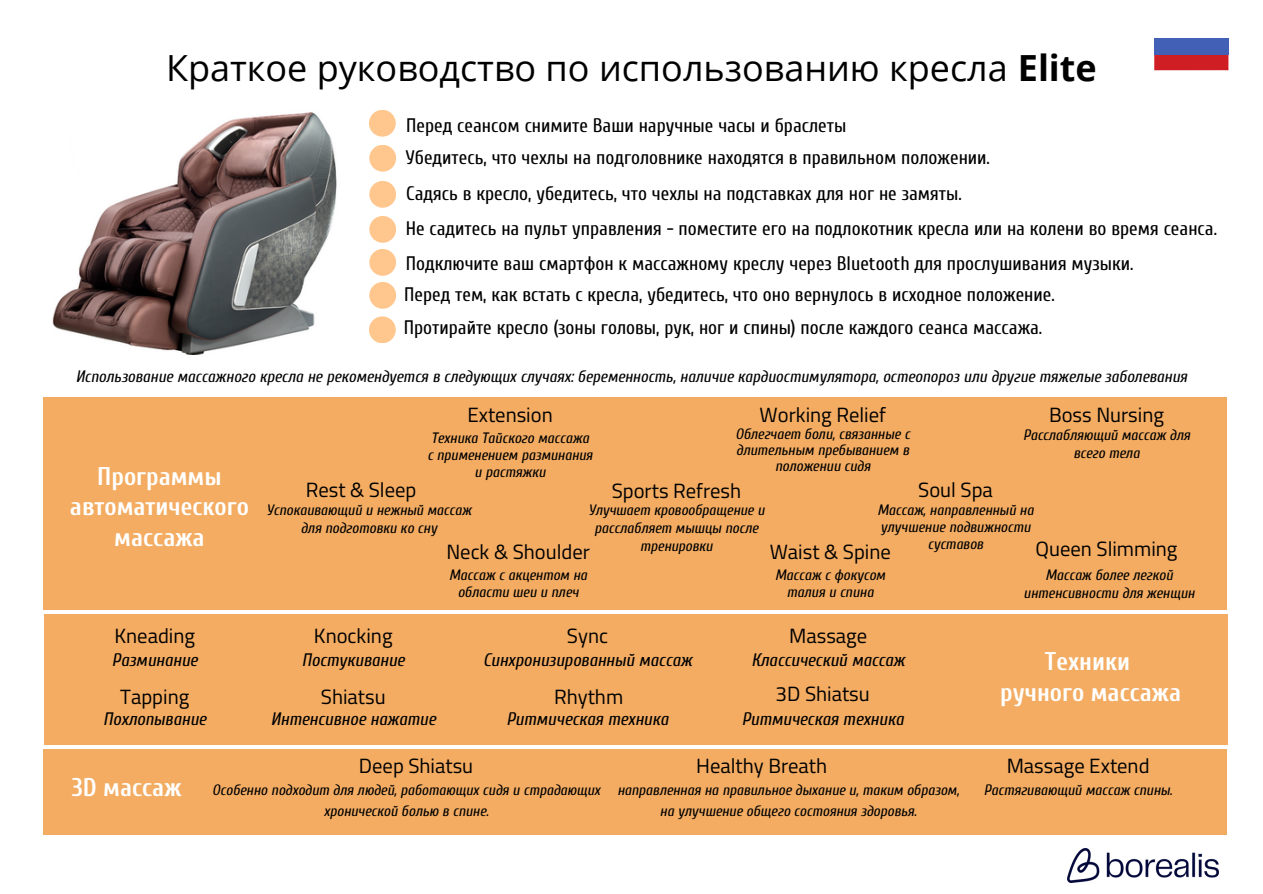
<style>
.page{position:relative;width:1263px;height:894px;background:#fff}
.page>*{position:absolute;margin:0;border:0;box-sizing:border-box;transform-origin:0 0}
.t1{font:36px "Open Sans";color:#000}
.t2{font:700 25.5px/30.3px "Cuprum";color:#fff;text-align:center}
.t3{font:20.55px "Titillium Web";color:#000}
.t4{font:19.5px "Cuprum";color:#000}
.t5{font:italic 18px "Cuprum";color:#000}
.t6{font:italic 16.5px "Cuprum";color:#000}
.t7{font:italic 15px/18px "Cuprum";color:#000;text-align:center}
.s1{font-weight:700}
</style>
<div class="page">
<img style="left:52px;top:112px;width:285px;height:242px">
<div style="left:72px;top:90px;width:106px;height:106px;background:#fff;border-radius:50%"></div>
<div style="left:43px;top:397px;width:1183px;height:212px;background:#f3ac62"></div>
<div style="left:44px;top:614px;width:1184px;height:130px;background:#f3ac62"></div>
<div style="left:43px;top:748px;width:1183px;height:86px;background:#f3ac62"></div>
<div style="left:369px;top:110px;width:27px;height:27px;background:#ffc78e;border-radius:50%"></div>
<div style="left:369px;top:145px;width:27px;height:26px;background:#ffc78e;border-radius:50%"></div>
<div style="left:369px;top:181px;width:27px;height:27px;background:#ffc78e;border-radius:50%"></div>
<div style="left:369px;top:216px;width:27px;height:27px;background:#ffc78e;border-radius:50%"></div>
<div style="left:369px;top:249px;width:27px;height:27px;background:#ffc78e;border-radius:50%"></div>
<div style="left:369px;top:282px;width:27px;height:27px;background:#ffc78e;border-radius:50%"></div>
<div style="left:369px;top:316px;width:27px;height:27px;background:#ffc78e;border-radius:50%"></div>
<div style="left:1154px;top:38px;width:74px;height:17px;background:#4260b6"></div>
<svg style="left:1154px;top:55px;width:74px;height:15px"></svg>
<img style="left:1067px;top:848px;width:151px;height:33px">
<p class="t1" style="left:166px;top:42px;width:932px">Краткое руководство по использованию кресла <span class="s1">Elite</span></p>
<h3 class="t4" style="left:406px;top:114px;width:442px">Перед сеансом снимите Ваши наручные часы и браслеты</h3>
<h3 class="t4" style="left:406px;top:146px;width:586px">Убедитесь, что чехлы на подголовнике находятся в правильном положении.</h3>
<h3 class="t4" style="left:406px;top:182px;width:557px">Садясь в кресло, убедитесь, что чехлы на подставках для ног не замяты.</h3>
<h3 class="t4" style="left:406px;top:217px;width:813px">Не садитесь на пульт управления - поместите его на подлокотник кресла или на колени во время сеанса.</h3>
<h3 class="t4" style="left:406px;top:253px;width:729px">Подключите ваш смартфон к массажному креслу через Bluetooth для прослушивания музыки.</h3>
<h3 class="t4" style="left:404px;top:283px;width:652px">Перед тем, как встать с кресла, убедитесь, что оно вернулось в исходное положение.</h3>
<h3 class="t4" style="left:404px;top:316px;width:640px">Протирайте кресло (зоны головы, рук, ног и спины) после каждого сеанса массажа.</h3>
<h4 class="t6" style="left:76px;top:367px;width:1113px">Использование массажного кресла не рекомендуется в следующих случаях: беременность, наличие кардиостимулятора, остеопороз или другие тяжелые заболевания</h4>
<p class="t2" style="left:70px;top:461px;width:181px">Программы автоматического массажа</p>
<h2 class="t3" style="left:115px;top:619px;width:82px">Kneading</h2>
<h3 class="t5" style="left:112px;top:650px;width:87px">Разминание</h3>
<h3 class="t3" style="left:120px;top:680px;width:71px">Tapping</h3>
<h3 class="t5" style="left:103px;top:708px;width:104px">Похлопывание</h3>
<h3 class="t3" style="left:467px;top:398px;width:87px">Extension</h3>
<h4 class="t3" style="left:759px;top:398px;width:128px">Working Relief</h4>
<h3 class="t3" style="left:1049px;top:398px;width:116px">Boss Nursing</h3>
<h4 class="t7" style="left:735px;top:426px;width:176px;line-height:15.8px">Облегчает боли, связанные с длительным пребыванием в положении сидя</h4>
<h2 class="t7" style="left:1023px;top:425px;width:169px">Расслабляющий массаж для всего тела</h2>
<h3 class="t7" style="left:431px;top:429px;width:160px">Техника Тайского массажа</h3>
<h4 class="t7" style="left:427px;top:446px;width:167px">с применением разминания</h4>
<h3 class="t7" style="left:475px;top:463px;width:72px">и растяжки</h3>
<h4 class="t7" style="left:266px;top:501px;width:206px">Успокаивающий и нежный массаж для подготовки ко сну</h4>
<h3 class="t3" style="left:306px;top:473px;width:112px">Rest &amp; Sleep</h3>
<h3 class="t3" style="left:918px;top:473px;width:76px">Soul Spa</h3>
<p class="t3" style="left:612px;top:474px;width:131px">Sports Refresh</p>
<h3 class="t7" style="left:877px;top:501px;width:158px;line-height:16.8px">Массаж, направленный на улучшение подвижности суставов</h3>
<h4 class="t7" style="left:588px;top:501px;width:178px">Улучшает кровообращение и расслабляет мышцы после тренировки</h4>
<h4 class="t3" style="left:1035px;top:532px;width:143px">Queen Slimming</h4>
<h3 class="t3" style="left:446px;top:535px;width:145px">Neck &amp; Shoulder</h3>
<h4 class="t3" style="left:770px;top:535px;width:123px">Waist &amp; Spine</h4>
<h2 class="t7" style="left:449px;top:567px;width:140px;line-height:16.8px">Массаж с акцентом на области шеи и плеч</h2>
<h3 class="t7" style="left:775px;top:566px;width:112px">Массаж с фокусом</h3>
<p class="t7" style="left:1024px;top:566px;width:172px">Массаж более легкой интенсивности для женщин</p>
<h4 class="t7" style="left:787px;top:583px;width:88px">талия и спина</h4>
<p class="t3" style="left:314px;top:619px;width:80px">Knocking</p>
<p class="t5" style="left:302px;top:650px;width:104px">Постукивание</p>
<p class="t3" style="left:321px;top:680px;width:66px">Shiatsu</p>
<p class="t5" style="left:271px;top:708px;width:167px">Интенсивное нажатие</p>
<p class="t3" style="left:567px;top:619px;width:43px">Sync</p>
<h3 class="t5" style="left:483px;top:650px;width:211px">Синхронизированный массаж</h3>
<h3 class="t3" style="left:554px;top:680px;width:71px">Rhythm</h3>
<h3 class="t5" style="left:506px;top:708px;width:164px">Ритмическая техника</h3>
<p class="t3" style="left:789px;top:619px;width:80px">Massage</p>
<p class="t5" style="left:752px;top:650px;width:155px">Классический массаж</p>
<p class="t3" style="left:776px;top:677px;width:96px">3D Shiatsu</p>
<p class="t5" style="left:742px;top:708px;width:164px">Ритмическая техника</p>
<h3 class="t2" style="left:1000px;top:647px;width:182px">Техники<br>ручного массажа</h3>
<h3 class="t2" style="left:72px;top:772px;width:111px">3D массаж</h3>
<h3 class="t3" style="left:359px;top:749px;width:116px">Deep Shiatsu</h3>
<h3 class="t3" style="left:696px;top:749px;width:132px">Healthy Breath</h3>
<p class="t3" style="left:1007px;top:749px;width:144px">Massage Extend</p>
<p class="t7" style="left:212px;top:780px;width:390px;line-height:20.2px">Особенно подходит для людей, работающих сидя и страдающих хронической болью в спине.</p>
<p class="t7" style="left:617px;top:781px;width:343px">направленная на правильное дыхание и, таким образом,</p>
<p class="t7" style="left:984px;top:781px;width:190px">Растягивающий массаж спины.</p>
<p class="t7" style="left:660px;top:801px;width:258px">на улучшение общего состояния здоровья.</p>
</div>
